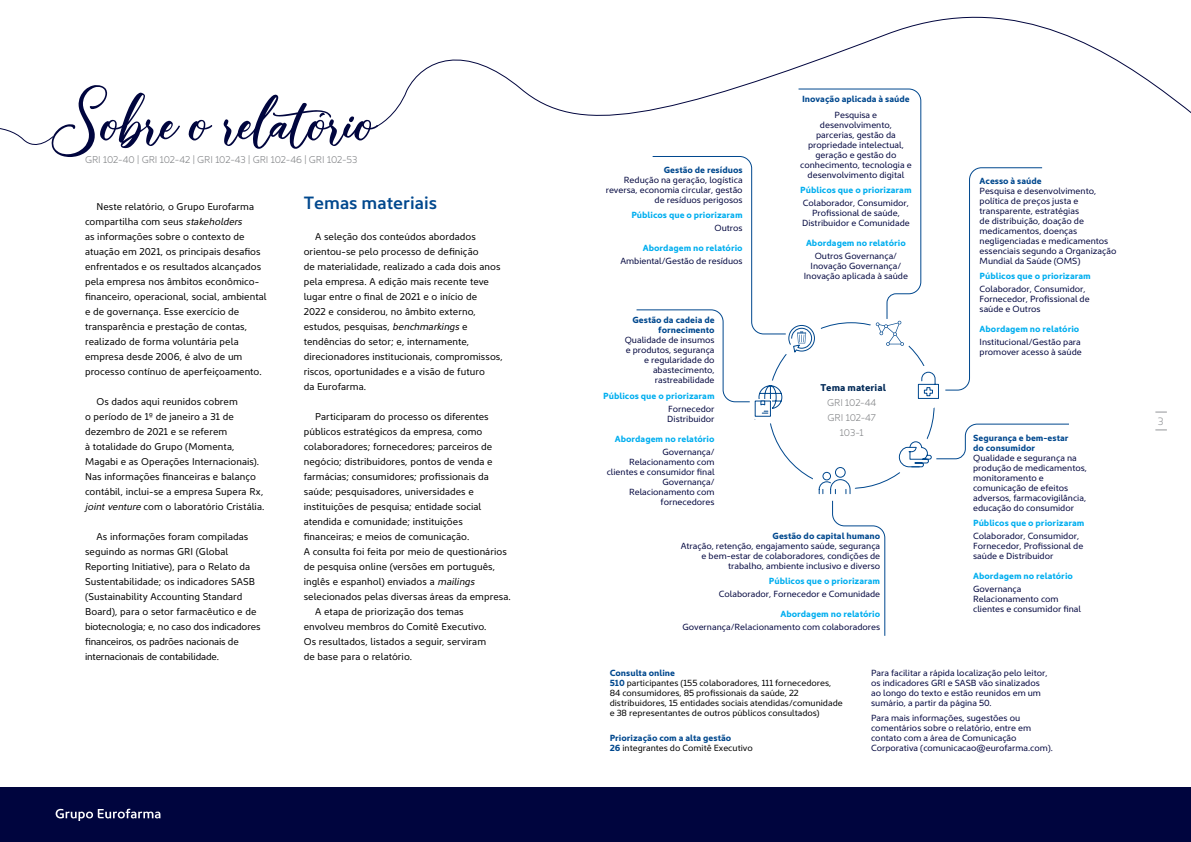
<style>
.page{position:relative;width:1191px;height:842px;background:#fff}
.page>*{position:absolute;margin:0;border:0;box-sizing:border-box;transform-origin:0 0}
.t1{font:112.1px "Milenium Script";color:#00053e}
.t2{font:600 18px "Kyrial Sans Pro";color:#00488e}
.t3{font:300 11px "Kyrial Sans Pro";color:#939598}
.t4{font:10px/15px "Kyrial Sans Pro";letter-spacing:.005em;color:#000}
.t5{font:300 10px/15px "Kyrial Sans Pro";letter-spacing:-.01em;color:#808285;text-align:center}
.t6{font:700 10px "Kyrial Sans Pro";color:#002957}
.t7{font:9px/10px "Kyrial Sans Pro";color:#00053e}
.t8{font:700 9px "Kyrial Sans Pro";color:#00aeef}
.t9{font:9px/10px "Kyrial Sans Pro";color:#000}
.t10{font:700 9px/10px "Kyrial Sans Pro";color:#00488e}
.s1{font-style:italic}
.s2{font-weight:700;color:#00488e}
</style>
<div class="page">
<svg style="left:376px;top:16px;width:815px;height:152px"></svg>
<svg style="left:0;top:128px;width:54px;height:17px"></svg>
<div style="left:755px;top:401px;width:15px;height:16px;background:#3a71a7"></div>
<svg style="left:818px;top:467px;width:32px;height:27px"></svg>
<svg style="left:898px;top:424px;width:171px;height:43px"></svg>
<svg style="left:832px;top:500px;width:53px;height:136px"></svg>
<svg style="left:636px;top:89px;width:406px;height:327px"></svg>
<div style="left:0;top:788px;width:1191px;height:54px;background:#00053e"></div>
<svg style="left:56px;top:809px;width:104px;height:12px"></svg>
<h1 class="t1" style="left:53px;top:70px;width:325px">Sobre o relatório</h1>
<p class="t5" style="left:85px;top:151px;width:274px">GRI 102-40 | GRI 102-42 | GRI 102-43 | GRI 102-46 | GRI 102-53</p>
<p class="t4" style="left:96px;top:198px;width:159px">Neste relatório, o Grupo Eurofarma</p>
<h2 class="t2" style="left:304px;top:189px;width:135px">Temas materiais</h2>
<p class="t4" style="left:85px;top:213px;width:183px">compartilha com seus <span class="s1">stakeholders<br></span>as informações sobre o contexto de atuação em 2021, os principais desafios enfrentados e os resultados alcançados pela empresa nos âmbitos econômico&shy;financeiro, operacional, social, ambiental e de governança. Esse exercício de transparência e prestação de contas, realizado de forma voluntária pela empresa desde 2006, é alvo de um processo contínuo de aperfeiçoamento.</p>
<p class="t4" style="left:85px;top:393px;width:181px;text-indent:11px">Os dados aqui reunidos cobrem<br>o período de 1º de janeiro a 31 de dezembro de 2021 e se referem<br>à totalidade do Grupo (Momenta, Magabi e as Operações Internacionais).<br>Nas informações financeiras e balanço contábil, inclui-se a empresa Supera Rx, <span class="s1">joint venture</span> com o laboratório Cristália.</p>
<p class="t4" style="left:85px;top:528px;width:177px;text-indent:11px">As informações foram compiladas seguindo as normas GRI (Global Reporting Initiative), para o Relato da Sustentabilidade; os indicadores SASB (Sustainability Accounting Standard Board), para o setor farmacêutico e de biotecnologia; e, no caso dos indicadores financeiros, os padrões nacionais de internacionais de contabilidade.</p>
<p class="t4" style="left:304px;top:228px;width:201px;text-indent:11px">A seleção dos conteúdos abordados orientou-se pelo processo de definição<br>de materialidade, realizado a cada dois anos pela empresa. A edição mais recente teve lugar entre o final de 2021 e o início de<br>2022 e considerou, no âmbito externo, estudos, pesquisas, <span class="s1">benchmarkings</span> e tendências do setor; e, internamente, direcionadores institucionais, compromissos, riscos, oportunidades e a visão de futuro<br>da Eurofarma.</p>
<p class="t4" style="left:315px;top:408px;width:175px">Participaram do processo os diferentes</p>
<p class="t4" style="left:304px;top:423px;width:180px">públicos estratégicos da empresa, como</p>
<p class="t4" style="left:304px;top:438px;width:190px">colaboradores; fornecedores; parceiros de</p>
<p class="t4" style="left:304px;top:453px;width:190px">negócio; distribuidores, pontos de venda e</p>
<p class="t4" style="left:304px;top:468px;width:187px">farmácias; consumidores; profissionais da</p>
<p class="t4" style="left:304px;top:483px;width:172px">saúde; pesquisadores, universidades e</p>
<p class="t4" style="left:304px;top:498px;width:179px">instituições de pesquisa; entidade social</p>
<p class="t4" style="left:304px;top:513px;width:161px">atendida e comunidade; instituições</p>
<p class="t4" style="left:304px;top:528px;width:167px">financeiras; e meios de comunicação.</p>
<p class="t4" style="left:304px;top:543px;width:204px">A consulta foi feita por meio de questionários</p>
<p class="t4" style="left:304px;top:558px;width:193px">de pesquisa online (versões em português,</p>
<p class="t4" style="left:304px;top:573px;width:172px">inglês e espanhol) enviados a <span class="s1">mailings</span></p>
<p class="t4" style="left:304px;top:588px;width:209px">selecionados pelas diversas áreas da empresa.</p>
<p class="t4" style="left:315px;top:603px;width:150px">A etapa de priorização dos temas</p>
<p class="t4" style="left:304px;top:618px;width:184px">envolveu membros do Comitê Executivo.</p>
<p class="t4" style="left:304px;top:633px;width:184px">Os resultados, listados a seguir, serviram</p>
<p class="t4" style="left:304px;top:648px;width:110px">de base para o relatório.</p>
<p class="t10" style="left:664px;top:164px;width:80px">Gestão de resíduos</p>
<p class="t7" style="left:605px;top:174px;width:138px;text-align:right">Redução na geração, logística reversa, economia circular, gestão de resíduos perigosos</p>
<p class="t8" style="left:631px;top:209px;width:113px">Públicos que o priorizaram</p>
<p class="t7" style="left:714px;top:223px;width:30px">Outros</p>
<p class="t8" style="left:643px;top:242px;width:101px">Abordagem no relatório</p>
<p class="t7" style="left:620px;top:255px;width:124px">Ambiental/Gestão de resíduos</p>
<p class="t10" style="left:632px;top:315px;width:84px;text-align:right">Gestão da cadeia de fornecimento</p>
<p class="t7" style="left:625px;top:335px;width:91px;text-align:right">Qualidade de insumos e produtos, segurança e regularidade do abastecimento, rastreabilidade</p>
<p class="t8" style="left:603px;top:389px;width:113px">Públicos que o priorizaram</p>
<p class="t7" style="left:667px;top:403px;width:49px">Fornecedor<br>Distribuidor</p>
<p class="t8" style="left:615px;top:432px;width:101px">Abordagem no relatório</p>
<p class="t7" style="left:606px;top:446px;width:109px;text-align:right">Governança/<br>Relacionamento com clientes e consumidor final<br>Governança/<br>Relacionamento com fornecedores</p>
<p class="t10" style="left:802px;top:93px;width:109px">Inovação aplicada à saúde</p>
<p class="t7" style="left:800px;top:109px;width:113px;text-align:center">Pesquisa e desenvolvimento, parcerias, gestão da propriedade intelectual, geração e gestão do conhecimento, tecnologia e desenvolvimento digital</p>
<p class="t8" style="left:800px;top:184px;width:113px">Públicos que o priorizaram</p>
<p class="t7" style="left:802px;top:198px;width:109px;text-align:center">Colaborador, Consumidor,<br>Profissional de saúde,<br>Distribuidor e Comunidade</p>
<p class="t8" style="left:806px;top:237px;width:101px">Abordagem no relatório</p>
<p class="t7" style="left:804px;top:250px;width:106px;text-align:center">Outros Governança/<br>Inovação Governança/<br>Inovação aplicada à saúde</p>
<p class="t6" style="left:820px;top:381px;width:67px">Tema material</p>
<p class="t5" style="left:827px;top:394px;width:51px">GRI 102-44<br>GRI 102-47<br>103-1</p>
<p class="t10" style="left:772px;top:530px;width:109px">Gestão do capital humano</p>
<p class="t7" style="left:681px;top:540px;width:201px;text-align:right">Atração, retenção, engajamento saúde, segurança e bem-estar de colaboradores, condições de trabalho, ambiente inclusivo e diverso</p>
<p class="t8" style="left:769px;top:575px;width:113px">Públicos que o priorizaram</p>
<p class="t7" style="left:719px;top:588px;width:163px">Colaborador, Fornecedor e Comunidade</p>
<p class="t8" style="left:780px;top:607px;width:101px">Abordagem no relatório</p>
<p class="t7" style="left:682px;top:621px;width:199px">Governança/Relacionamento com colaboradores</p>
<p class="t10" style="left:979px;top:175px;width:64px">Acesso à saúde</p>
<p class="t7" style="left:979px;top:185px;width:138px">Pesquisa e desenvolvimento, política de preços justa e transparente, estratégias<br>de distribuição, doação de medicamentos, doenças negligenciadas e medicamentos essenciais segundo a Organização<br>Mundial da Saúde (OMS)</p>
<p class="t8" style="left:979px;top:270px;width:113px">Públicos que o priorizaram</p>
<p class="t7" style="left:979px;top:283px;width:112px">Colaborador, Consumidor,<br>Fornecedor, Profissional de saúde e Outros</p>
<p class="t8" style="left:979px;top:322px;width:101px">Abordagem no relatório</p>
<p class="t7" style="left:979px;top:336px;width:104px">Institucional/Gestão para promover acesso à saúde</p>
<p class="t10" style="left:973px;top:432px;width:97px">Segurança e bem-estar do consumidor</p>
<p class="t7" style="left:973px;top:452px;width:115px">Qualidade e segurança na produção de medicamentos, monitoramento e comunicação de efeitos adversos, farmacovigilância, educação do consumidor</p>
<p class="t8" style="left:973px;top:517px;width:113px">Públicos que o priorizaram</p>
<p class="t7" style="left:973px;top:531px;width:112px">Colaborador, Consumidor,<br>Fornecedor, Profissional de saúde e Distribuidor</p>
<p class="t8" style="left:973px;top:569px;width:101px">Abordagem no relatório</p>
<p class="t7" style="left:973px;top:583px;width:109px">Governança<br>Relacionamento com clientes e consumidor final</p>
<p class="t9" style="left:609px;top:667px;width:235px"><span class="s2">Consulta online<br>510</span> participantes (155 colaboradores, 111 fornecedores, 84 consumidores, 85 profissionais da saúde, 22 distribuidores, 15 entidades sociais atendidas/comunidade e 38 representantes de outros públicos consultados)</p>
<p class="t9" style="left:609px;top:732px;width:145px"><span class="s2">Priorização com a alta gestão<br>26</span> integrantes do Comitê Executivo</p>
<p class="t7" style="left:871px;top:667px;width:178px">Para facilitar a rápida localização pelo leitor, os indicadores GRI e SASB vão sinalizados ao longo do texto e estão reunidos em um sumário, a partir da página 50.</p>
<p class="t7" style="left:871px;top:712px;width:183px">Para mais informações, sugestões ou comentários sobre o relatório, entre em contato com a área de Comunicação Corporativa (comunicacao@eurofarma.com).</p>
<p class="t3" style="left:1158px;top:413px;width:7px">3</p>
</div>
